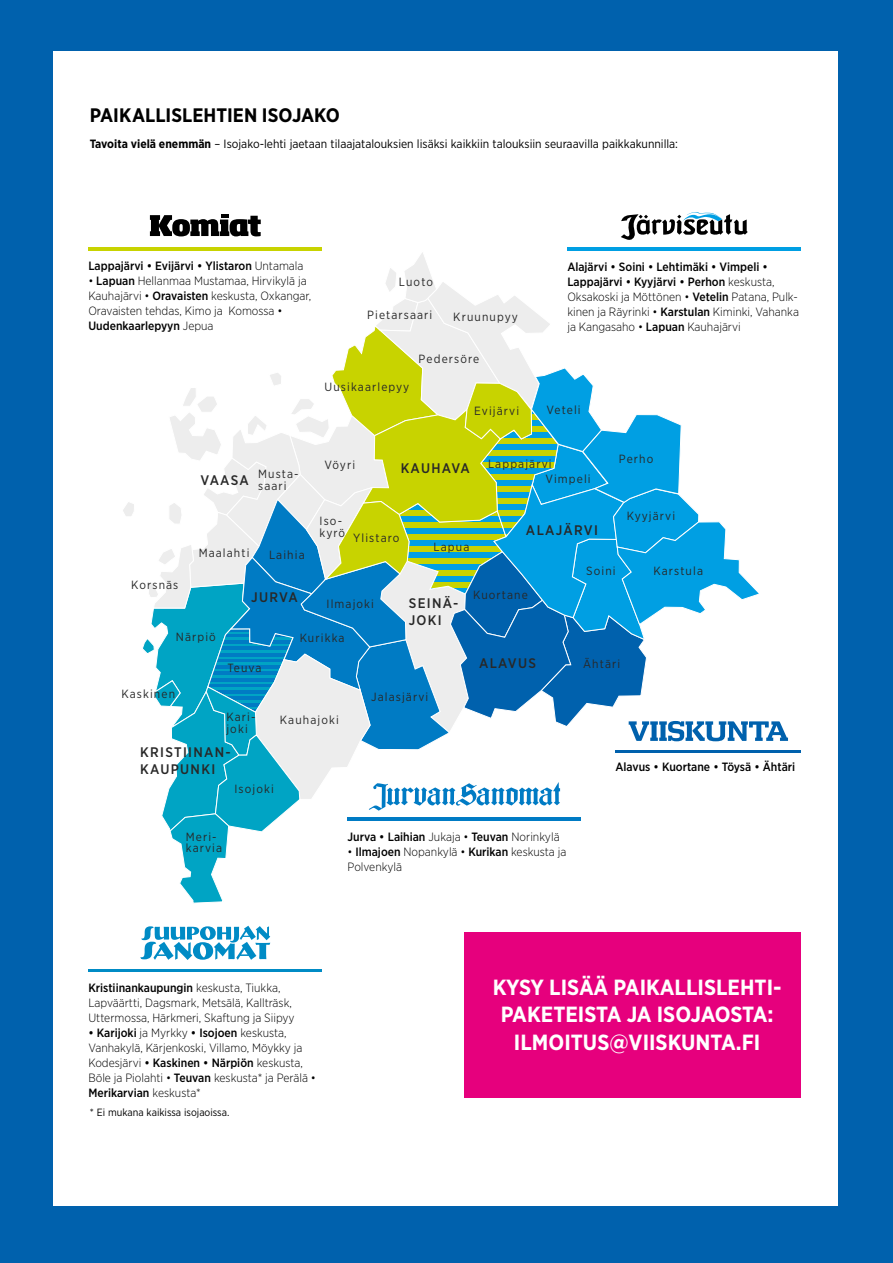
<style>
.page{position:relative;width:893px;height:1263px;background:#0061ad}
.page>*{position:absolute;margin:0;border:0;box-sizing:border-box;transform-origin:0 0}
.t1{font:700 21.9px/27.5px "Gotham Narrow";color:#fff;text-align:center}
.t2{font:700 19.5px "Gotham Narrow";color:#000}
.t3{font:500 13.8px/16.6px "Gotham Narrow";letter-spacing:.095em;color:#282828}
.t4{font:300 12px/15px "Gotham Narrow";color:#000}
.t5{font:12px "Gotham Narrow";color:#000}
.t6{font:500 12px "Gotham Narrow";color:#000}
.t7{font:11.85px/11.9px "Gotham Narrow";letter-spacing:.095em;color:#282828}
.t8{font:10.5px "Gotham Narrow";color:#000}
.s1{font-weight:700}
.s2{font-weight:300}
.s3{font-weight:500}
</style>
<div class="page">
<div style="left:53px;top:51px;width:785px;height:1155px;background:#fff"></div>
<hr style="left:88px;top:248px;width:234px;height:3px;background:#c8d300">
<svg style="left:150px;top:214px;width:111px;height:22px"></svg>
<hr style="left:88px;top:969px;width:234px;height:3px;background:#008bc5">
<svg style="left:140px;top:926px;width:130px;height:34px"></svg>
<hr style="left:567px;top:247px;width:234px;height:3px;background:#009fe3">
<svg style="left:621px;top:212px;width:127px;height:28px"></svg>
<hr style="left:615px;top:750px;width:186px;height:3px;background:#0061ad">
<svg style="left:123px;top:250px;width:665px;height:654px"></svg>
<div style="left:464px;top:933px;width:337px;height:165px;background:#e6007d"></div>
<h2 class="t2" style="left:90px;top:103px;width:252px">PAIKALLISLEHTIEN ISOJAKO</h2>
<p class="t5" style="left:90px;top:136px;width:590px"><span class="s1">Tavoita vielä enemmän</span> – Isojako-lehti jaetaan tilaajatalouksien lisäksi kaikkiin talouksiin seuraavilla paikkakunnilla:</p>
<p class="t6" style="left:88px;top:258px;width:217px">Lappajärvi • Evijärvi • Ylistaron <span class="s2">Untamala</span></p>
<p class="t4" style="left:88px;top:273px;width:224px">• <span class="s3">Lapuan</span> Hellanmaa Mustamaa, Hirvikylä ja Kauhajärvi • <span class="s3">Oravaisten</span> keskusta, Oxkangar, Oravaisten tehdas, Kimo ja Komossa • <span class="s3">Uudenkaarlepyyn</span> Jepua</p>
<p class="t7" style="left:399px;top:275px;width:36px">Luoto</p>
<p class="t7" style="left:367px;top:309px;width:67px">Pietarsaari</p>
<p class="t7" style="left:453px;top:311px;width:66px">Kruunupyy</p>
<p class="t7" style="left:324px;top:381px;width:86px">Uusikaarlepyy</p>
<p class="t7" style="left:419px;top:353px;width:62px">Pedersöre</p>
<p class="t7" style="left:474px;top:405px;width:47px">Evijärvi</p>
<p class="t4" style="left:567px;top:259px;width:233px"><span class="s3">Alajärvi • Soini • Lehtimäki • Vimpeli • Lappajärvi • Kyyjärvi • Perhon</span> keskusta, Oksakoski ja Möttönen • <span class="s3">Vetelin</span> Patana, Pulk&shy;kinen ja Räyrinki • <span class="s3">Karstulan</span> Kiminki, Vahanka ja Kangasaho • <span class="s3">Lapuan</span> Kauhajärvi</p>
<p class="t7" style="left:546px;top:404px;width:36px">Veteli</p>
<p class="t7" style="left:131px;top:578px;width:49px">Korsnäs</p>
<p class="t3" style="left:201px;top:471px;width:50px">VAASA</p>
<p class="t7" style="left:258px;top:467px;width:42px">Musta&shy;saari</p>
<p class="t7" style="left:324px;top:459px;width:32px">Vöyri</p>
<p class="t3" style="left:401px;top:459px;width:71px">KAUHAVA</p>
<p class="t7" style="left:488px;top:458px;width:65px">Lappajärvi</p>
<p class="t7" style="left:545px;top:472px;width:47px">Vimpeli</p>
<p class="t7" style="left:619px;top:453px;width:36px">Perho</p>
<p class="t7" style="left:199px;top:547px;width:52px">Maalahti</p>
<p class="t7" style="left:269px;top:549px;width:37px">Laihia</p>
<p class="t7" style="left:320px;top:515px;width:27px">Iso&shy;kyrö</p>
<p class="t7" style="left:353px;top:531px;width:48px">Ylistaro</p>
<p class="t7" style="left:433px;top:541px;width:37px">Lapua</p>
<p class="t3" style="left:526px;top:522px;width:74px">ALAJÄRVI</p>
<p class="t7" style="left:627px;top:510px;width:50px">Kyyjärvi</p>
<p class="t7" style="left:586px;top:565px;width:31px">Soini</p>
<p class="t7" style="left:653px;top:565px;width:51px">Karstula</p>
<p class="t3" style="left:251px;top:588px;width:48px">JURVA</p>
<p class="t7" style="left:326px;top:597px;width:49px">Ilmajoki</p>
<p class="t3" style="left:409px;top:595px;width:51px">SEINÄ-<br>JOKI</p>
<p class="t7" style="left:473px;top:588px;width:56px">Kuortane</p>
<p class="t7" style="left:176px;top:631px;width:42px">Närpiö</p>
<p class="t7" style="left:121px;top:687px;width:55px">Kaskinen</p>
<p class="t7" style="left:227px;top:662px;width:36px">Teuva</p>
<p class="t7" style="left:226px;top:711px;width:31px">Kari&shy;joki</p>
<p class="t3" style="left:140px;top:744px;width:92px">KRISTIINAN-<br>KAUPUNKI</p>
<p class="t7" style="left:300px;top:632px;width:46px">Kurikka</p>
<p class="t7" style="left:280px;top:713px;width:61px">Kauhajoki</p>
<p class="t7" style="left:234px;top:783px;width:41px">Isojoki</p>
<p class="t7" style="left:371px;top:690px;width:59px">Jalasjärvi</p>
<p class="t3" style="left:479px;top:655px;width:59px">ALAVUS</p>
<p class="t7" style="left:186px;top:830px;width:38px">Meri&shy;karvia</p>
<p class="t6" style="left:347px;top:829px;width:214px">Jurva • Laihian <span class="s2">Jukaja •</span> Teuvan <span class="s2">Norinkylä</span></p>
<p class="t4" style="left:347px;top:844px;width:220px">• <span class="s3">Ilmajoen</span> Nopankylä • <span class="s3">Kurikan</span> keskusta ja<br>Polvenkylä</p>
<p class="t7" style="left:583px;top:658px;width:39px">Ähtäri</p>
<p class="t6" style="left:615px;top:759px;width:181px">Alavus • Kuortane • Töysä • Ähtäri</p>
<p class="t4" style="left:88px;top:980px;width:208px"><span class="s3">Kristiinankaupungin</span> keskusta, Tiukka,<br>Lapväärtti, Dagsmark, Metsälä, Kallträsk,<br>Uttermossa, Härkmeri, Skaftung ja Siipyy</p>
<p class="t4" style="left:88px;top:1025px;width:229px"><span class="s3">• Karijoki</span> ja Myrkky <span class="s3">• Isojoen</span> keskusta, Vanhakylä, Kärjenkoski, Villamo, Möykky ja Kodesjärvi <span class="s3">• Kaskinen • Närpiön</span> keskusta, Böle ja Piolahti • <span class="s3">Teuvan</span> keskusta* ja Perälä • <span class="s3">Merikarvian</span> keskusta*</p>
<p class="t8" style="left:90px;top:1106px;width:141px">* Ei mukana kaikissa isojaoissa.</p>
<h1 class="t1" style="left:493px;top:973px;width:290px">KYSY LISÄÄ PAIKALLISLEHTI-<br>PAKETEISTA JA ISOJAOSTA:<br>ILMOITUS@VIISKUNTA.FI</h1>
</div>
